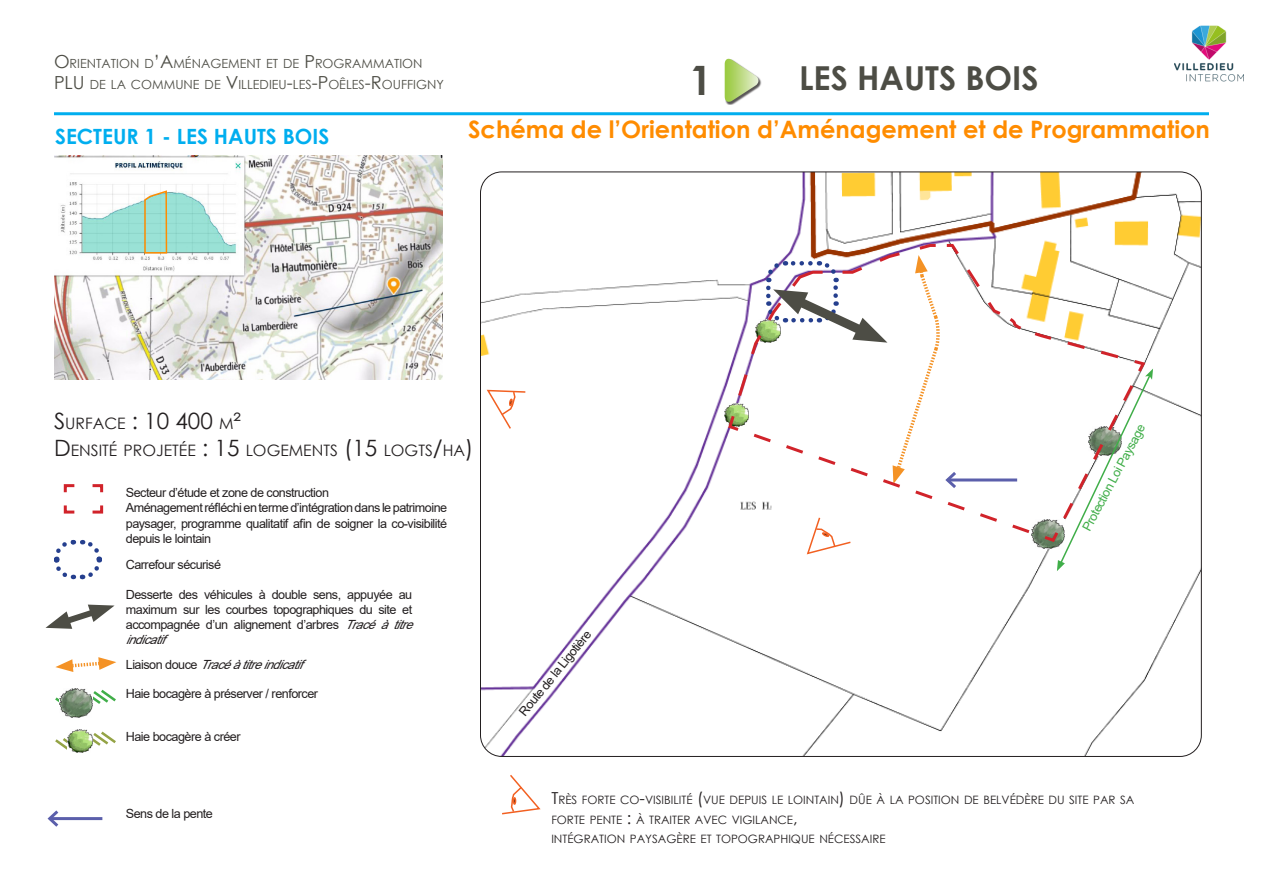
<style>
.page{position:relative;width:1263px;height:893px;background:#fff}
.page>*{position:absolute;margin:0;border:0;box-sizing:border-box;transform-origin:0 0}
.t1{font:700 40.5px "Century Gothic";color:#4d4d45}
.t2{font:700 33px "Century Gothic";color:#4d4d45}
.Taden_Titre_1{font:700 24px "Century Gothic";color:#ff8c00}
.t3{font:22.5px "Century Gothic";color:#231f20}
.t4{font:700 21px "Century Gothic";color:#00aeef}
.t5{font:15.75px "Century Gothic";color:#231f20}
.t6{font:12.6px/15.1px "Arial";letter-spacing:-.04em;color:#231f20;text-align:justify}
.t7{font:12.6px "Century Gothic";color:#4d4d45}
.t8{font:italic 12.6px "Arial";color:#231f20}
.t9{font:12.6px "Arial";color:#40ae49}
.t10{font:11.55px/19.8px "Century Gothic";color:#231f20}
.s1{font-size:18px}
.s2{font-size:15.75px}
.s3{font-size:22.5px}
.s4{font-style:italic}
.s5{font-style:normal}
.s6{font-size:16.5px}
</style>
<div class="page">
<img style="left:480px;top:172px;width:720px;height:583px">
<img style="left:724px;top:403px;width:2px;height:24px">
<img style="left:1033px;top:544px;width:23px;height:4px">
<svg style="left:485px;top:389px;width:42px;height:41px"></svg>
<svg style="left:502px;top:775px;width:39px;height:40px"></svg>
<svg style="left:1056px;top:369px;width:97px;height:202px"></svg>
<svg style="left:736px;top:544px;width:297px;height:11px"></svg>
<svg style="left:726px;top:242px;width:421px;height:302px"></svg>
<svg style="left:55px;top:688px;width:61px;height:20px"></svg>
<svg style="left:55px;top:731px;width:61px;height:19px"></svg>
<svg style="left:45px;top:604px;width:70px;height:25px"></svg>
<svg style="left:63px;top:484px;width:41px;height:30px"></svg>
<img style="left:68px;top:729px;width:24px;height:24px">
<img style="left:59px;top:689px;width:33px;height:28px">
<svg style="left:55px;top:657px;width:61px;height:15px"></svg>
<svg style="left:54px;top:539px;width:48px;height:41px"></svg>
<div style="left:725px;top:60px;width:37px;height:45px;background:#231f20;opacity:.75"></div>
<svg style="left:725px;top:59px;width:34px;height:44px"></svg>
<hr style="left:54px;top:112px;width:1155px;height:3px;background:#00aeef">
<img style="left:54px;top:155px;width:388px;height:224px">
<svg style="left:143px;top:189px;width:25px;height:65px;background:#afd5b7"></svg>
<hr style="left:50px;top:817px;width:52px;height:3px;background:#5b5fab">
<svg style="left:47px;top:810px;width:15px;height:17px"></svg>
<img style="left:1174px;top:25px;width:70px;height:57px">
<p class="t7" style="left:54px;top:54px;width:370px"><span class="s1">O</span>RIENTATION D<span class="s1">’A</span>MÉNAGEMENT ET DE <span class="s1">P</span>ROGRAMMATION</p>
<p class="t7" style="left:54px;top:76px;width:391px"><span class="s1">PLU</span> DE LA COMMU NE DE <span class="s1">V</span>ILLEDIEU<span class="s1">-</span>LES<span class="s1">-P</span>OÊLES<span class="s1">-R</span>OU FFIGNY</p>
<p class="t1" style="left:690px;top:49px;width:24px">1</p>
<p class="t2" style="left:799px;top:53px;width:241px">LES HAUTS BOIS</p>
<p class="t4" style="left:55px;top:121px;width:276px">SECTEUR 1 - LES HAUTS BOIS</p>
<p class="Taden_Titre_1" style="left:468px;top:111px;width:743px">Schéma de l’Orientation d’Aménagement et de Programmation</p>
<p class="t3" style="left:54px;top:405px;width:189px">S<span class="s2">U RFACE</span> : 10 400 <span class="s2">M</span>²</p>
<p class="t5" style="left:54px;top:439px;width:421px"><span class="s3">D</span> ENSITÉ PROJETÉE <span class="s3">: 15</span> LOGEMENTS <span class="s3">(15</span> LOGTS<span class="s3">/</span>HA<span class="s3">)</span></p>
<p class="t6" style="left:126px;top:485px;width:205px">Secteur d’étude et zone de construction</p>
<p class="t6" style="left:126px;top:500px;width:323px">Aménagement réfléchi en terme d’intégration dans le patrimoine paysager, programme qualitatif afin de soigner la co-visibilité depuis le lointain</p>
<p class="t6" style="left:126px;top:556px;width:97px">Carrefour sécurisé</p>
<p class="t6" style="left:126px;top:587px;width:296px;text-align:left">Desserte des véhicules à double sens, appuyée au maximum sur les courbes topographiques du site et accompagnée d’un alignement d’arbres <span class="s4">Tracéàtitre indicatif</span></p>
<p class="t8" style="left:126px;top:656px;width:186px"><span class="s5">L i a i s o n d o u c e</span> Tracéàtitreindicatif</p>
<p class="t6" style="left:126px;top:685px;width:194px">Haie bocagère à préserver / renforcer</p>
<p class="t6" style="left:126px;top:729px;width:116px">Haie bocagère à créer</p>
<p class="t6" style="left:126px;top:806px;width:89px">Sens de la pente</p>
<p class="t6" style="left:516px;top:709px;width:108px;rotate:-51deg">Route de la Ligotière</p>
<p class="t9" style="left:1078px;top:526px;width:121px;rotate:-62deg">Protection Loi Paysage</p>
<p class="t10" style="left:551px;top:789px;width:585px"><span class="s6">T</span>RÈS FORTE CO<span class="s6">-</span>VISIBILITÉ <span class="s6">(</span>VU E DEPU IS LE LOINTAIN<span class="s6">)</span> DÛE À LA POSITION DE BELVÉDÈRE DU SITE PAR SA<br>FORTE PENTE <span class="s6">:</span> À TRAITER AVEC VIGILANCE<span class="s6">,</span></p>
<p class="t10" style="left:551px;top:829px;width:180px">INTÉGRATION PAYSAGÈRE ET TOPO</p>
<p class="t10" style="left:748px;top:829px;width:139px">GRAPHIQU E NÉCESSAIRE</p>
</div>
